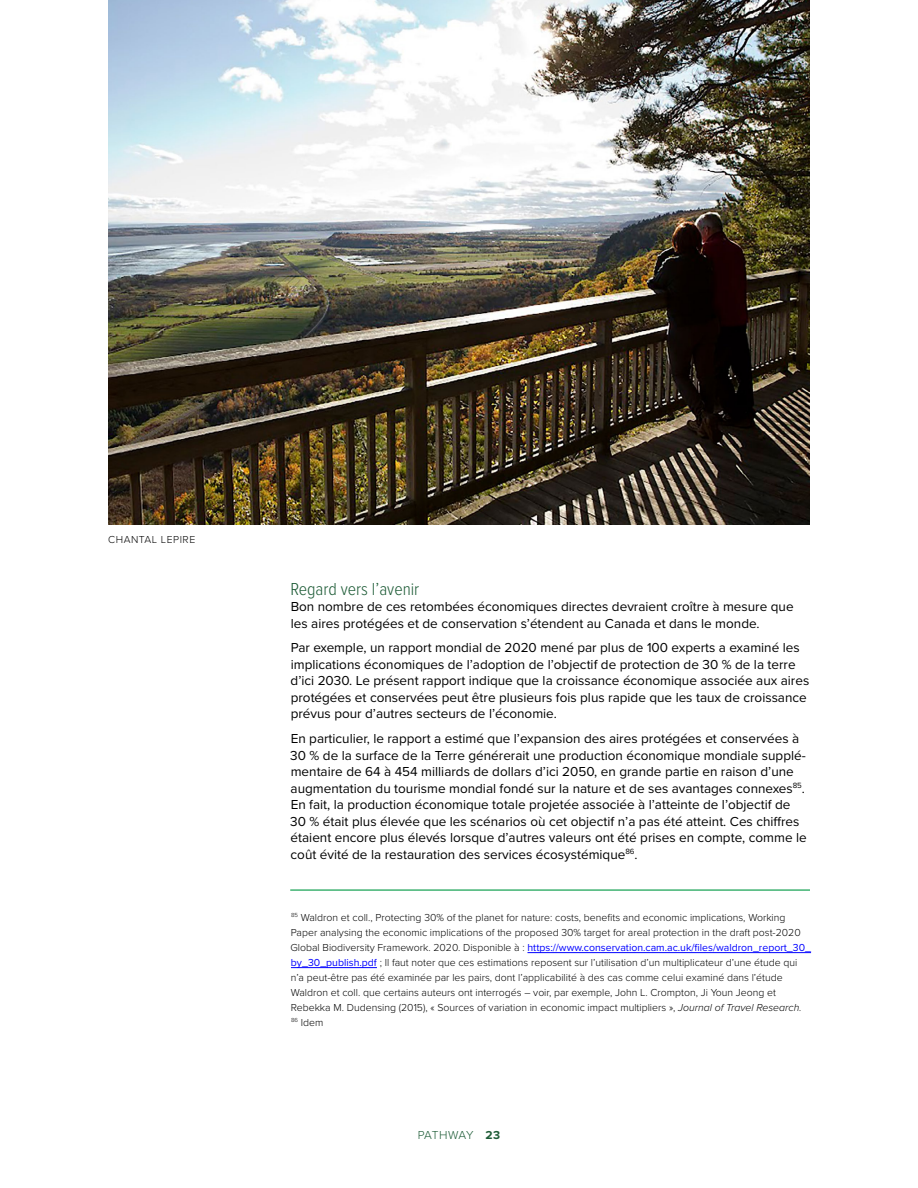
<style>
.page{position:relative;width:918px;height:1188px;background:#fff}
.page>*{position:absolute;margin:0;border:0;box-sizing:border-box;transform-origin:0 0}
.t1{font:300 18px "Proxima Nova Cond";color:#1e5c37}
.t2{font:13.5px/16.5px "Proxima Nova";color:#000}
.t3{font:300 12px "Proxima Nova";letter-spacing:-.005em;color:#1e5c37}
.t4{font:300 10.5px/15px "Proxima Nova";color:#000}
.t5{font:300 10.5px "Proxima Nova";letter-spacing:.05em;color:#000}
.s1{font-weight:400;color:#00f}
.s2{font-style:italic}
.s3{font-weight:700}
</style>
<div class="page">
<hr style="left:527px;top:952px;width:284px;height:1px;background:#00f">
<hr style="left:291px;top:967px;width:86px;height:1px;background:#00f">
<hr style="left:290px;top:890px;width:520px;height:1px;background:#009943">
<img style="left:108px;top:0;width:702px;height:524px">
<p class="t5" style="left:108px;top:531px;width:89px">CHANTAL LEPIRE</p>
<h1 class="t1" style="left:290px;top:575px;width:130px">Regard vers l’avenir</h1>
<p class="t2" style="left:291px;top:598px;width:504px">Bon nombre de ces retombées économiques directes devraient croître à mesure que les aires protégées et de conservation s’étendent au Canada et dans le monde.</p>
<p class="t2" style="left:291px;top:639px;width:520px">Par exemple, un rapport mondial de 2020 mené par plus de 100 experts a examiné les implications économiques de l’adoption de l’objectif de protection de 30 % de la terre d’ici 2030. Le présent rapport indique que la croissance économique associée aux aires protégées et conservées peut être plusieurs fois plus rapide que les taux de croissance prévus pour d’autres secteurs de l’économie.</p>
<p class="t2" style="left:290px;top:730px;width:518px">En particulier, le rapport a estimé que l’expansion des aires protégées et conservées à 30 % de la surface de la Terre générerait une production économique mondiale supplé&shy;mentaire de 64 à 454 milliards de dollars d’ici 2050, en grande partie en raison d’une augmentation du tourisme mondial fondé sur la nature et de ses avantages connexes<sup>85</sup>.<br>En fait, la production économique totale projetée associée à l’atteinte de l’objectif de 30 % était plus élevée que les scénarios où cet objectif n’a pas été atteint. Ces chiffres étaient encore plus élevés lorsque d’autres valeurs ont été prises en compte, comme le coût évité de la restauration des services écosystémique<sup>86</sup>.</p>
<p class="t4" style="left:290px;top:909px;width:522px"><sup>85</sup> Waldron et coll., Protecting 30% of the planet for nature: costs, benefits and economic implications, Working Paper analysing the economic implications of the proposed 30% target for areal protection in the draft post-2020<br>Global Biodiversity Framework. 2020. Disponible à : <span class="s1">https://www.conservation.cam.ac.uk/files/waldron_report_30_ by_30_publish.pdf</span> ; Il faut noter que ces estimations reposent sur l’utilisation d’un multiplicateur d’une étude qui n’a peut-être pas été examinée par les pairs, dont l’applicabilité à des cas comme celui examiné dans l’étude Waldron et coll. que certains auteurs ont interrogés – voir, par exemple, John L. Crompton, Ji Youn Jeong et Rebekka M. Dudensing (2015), « Sources of variation in economic impact multipliers », <span class="s2">Journal of Travel Research.<br></span><sup>86</sup> Idem</p>
<p class="t3" style="left:418px;top:1126px;width:84px">PATHWAY <span class="s3">23</span></p>
</div>
